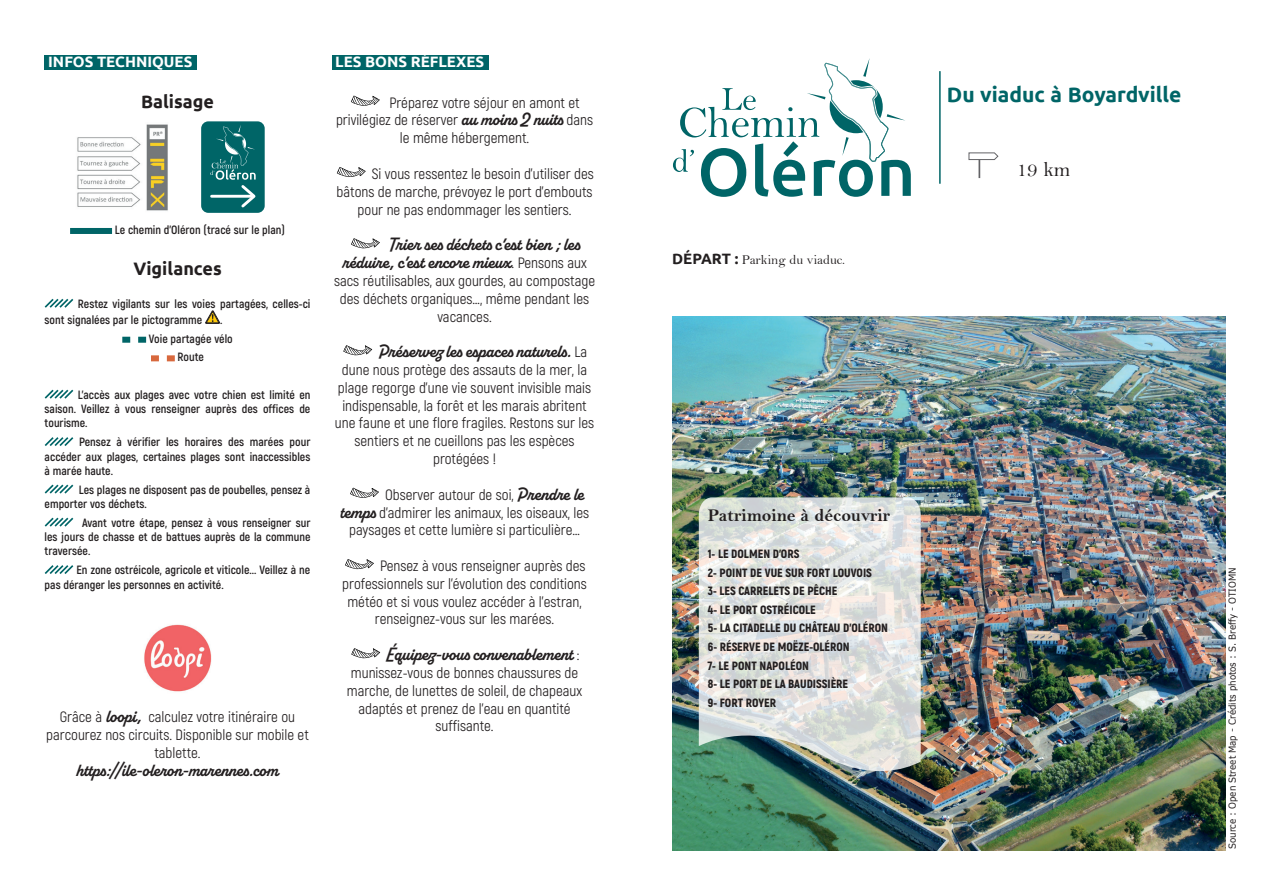
<style>
.page{position:relative;width:1263px;height:893px;background:#fff}
.page>*{position:absolute;margin:0;border:0;box-sizing:border-box;transform-origin:0 0}
.t1{font:700 21px "Ubuntu";color:#006567}
.t2{font:21px "Bell";color:#231f20}
.t3{font:700 18px/17.9px "Alkaline";color:#231f20}
.t4{font:18px "Bell MT Bold";color:#231f20}
.t5{font:700 18px "Ubuntu";color:#231f20}
.t6{font:15px/17.9px "Akrobat";color:#231f20;text-align:center}
.t7{font:700 15px "Ubuntu";color:#fff}
.t8{font:13.5px "Bell";color:#231f20}
.t9{font:700 12px/14.4px "Akrobat";color:#231f20}
.t10{font:900 12px/18.6px "Akrobat";color:#231f20}
.t11{font:9.6px "Verdana";color:#231f20;scale:.9 1}
.s1{font-family:"Alkaline";font-weight:700;font-size:18px}
.s2{font-family:"Akrobat";font-weight:400;font-size:15px}
.s3{font-family:"Ubuntu";font-weight:700;font-size:15px}
</style>
<div class="page">
<img style="left:672px;top:317px;width:553px;height:533px">
<svg style="left:699px;top:497px;width:222px;height:276px;background:#d4d9d6"></svg>
<svg style="left:968px;top:152px;width:31px;height:26px"></svg>
<svg style="left:673px;top:58px;width:238px;height:139px"></svg>
<hr style="left:939px;top:71px;width:2px;height:113px;background:#006567">
<div style="left:45px;top:55px;width:152px;height:15px;background:#006567"></div>
<div style="left:70px;top:228px;width:42px;height:6px;background:#006567"></div>
<svg style="left:44px;top:298px;width:30px;height:10px"></svg>
<svg style="left:205px;top:311px;width:15px;height:13px"></svg>
<svg style="left:122px;top:337px;width:24px;height:6px"></svg>
<svg style="left:151px;top:355px;width:24px;height:6px"></svg>
<svg style="left:44px;top:389px;width:30px;height:10px"></svg>
<svg style="left:44px;top:437px;width:30px;height:9px"></svg>
<svg style="left:44px;top:484px;width:30px;height:10px"></svg>
<svg style="left:44px;top:517px;width:30px;height:10px"></svg>
<svg style="left:44px;top:565px;width:30px;height:9px"></svg>
<div style="left:332px;top:55px;width:156px;height:15px;background:#006567"></div>
<svg style="left:351px;top:96px;width:29px;height:10px"></svg>
<svg style="left:337px;top:167px;width:29px;height:10px"></svg>
<svg style="left:351px;top:238px;width:29px;height:10px"></svg>
<svg style="left:343px;top:345px;width:29px;height:10px"></svg>
<svg style="left:350px;top:488px;width:29px;height:10px"></svg>
<svg style="left:345px;top:559px;width:29px;height:10px"></svg>
<svg style="left:351px;top:648px;width:29px;height:10px"></svg>
<img style="left:144px;top:624px;width:68px;height:68px">
<div style="left:201px;top:121px;width:64px;height:92px;background:#006567;border-radius:7px"></div>
<svg style="left:210px;top:125px;width:46px;height:83px"></svg>
<img style="left:77px;top:124px;width:91px;height:87px">
<p class="t7" style="left:48px;top:52px;width:146px">INFOS TECHNIQUES</p>
<p class="t5" style="left:141px;top:90px;width:74px">Balisage</p>
<p class="t9" style="left:115px;top:223px;width:172px">Le chemin d’Oléron (tracé sur le plan)</p>
<p class="t5" style="left:133px;top:257px;width:90px">Vigilances</p>
<p class="t9" style="left:45px;top:295px;width:267px;line-height:16.4px;text-indent:33px">Restez vigilants sur les voies partagées, celles-ci sont signalées par le pictogramme</p>
<p class="t9" style="left:220px;top:313px;width:4px">.</p>
<p class="t9" style="left:149px;top:331px;width:85px">Voie partagée vélo</p>
<p class="t9" style="left:178px;top:350px;width:28px">Route</p>
<p class="t9" style="left:45px;top:387px;width:267px;text-align:justify;text-indent:33px">L’accès aux plages avec votre chien est limité en saison. Veillez à vous renseigner auprès des offices de tourisme.</p>
<p class="t9" style="left:45px;top:435px;width:267px;text-align:justify;text-indent:34px">Pensez à vérifier les horaires des marées pour accéder aux plages, certaines plages sont inaccessibles à marée haute.</p>
<p class="t9" style="left:45px;top:482px;width:267px;text-indent:34px">Les plages ne disposent pas de poubelles, pensez à emporter vos déchets.</p>
<p class="t9" style="left:45px;top:515px;width:267px;text-align:justify;text-indent:37px">Avant votre étape, pensez à vous renseigner sur les jours de chasse et de battues auprès de la commune traversée.</p>
<p class="t9" style="left:45px;top:563px;width:267px;text-indent:32px">En zone ostréicole, agricole et viticole... Veillez à ne pas déranger les personnes en activité.</p>
<p class="t6" style="left:46px;top:708px;width:264px">Grâce à <span class="s1">loopi,</span> calculez votre itinéraire ou parcourez nos circuits. Disponible sur mobile et tablette.</p>
<p class="t3" style="left:76px;top:762px;width:204px">https://ile-oleron-marennes.com</p>
<p class="t7" style="left:335px;top:52px;width:150px">LES BONS RÉFLEXES</p>
<p class="t6" style="left:389px;top:93px;width:192px">Préparez votre séjour en amont et</p>
<p class="t6" style="left:336px;top:111px;width:259px">privilégiez de réserver <span class="s1">au moins 2 nuits</span> dans</p>
<p class="t6" style="left:400px;top:129px;width:131px">le même hébergement.</p>
<p class="t6" style="left:372px;top:165px;width:223px">Si vous ressentez le besoin d’utiliser des</p>
<p class="t6" style="left:337px;top:183px;width:257px">bâtons de marche, prévoyez le port d’embouts</p>
<p class="t6" style="left:358px;top:200px;width:215px">pour ne pas endommager les sentiers.</p>
<p class="t3" style="left:342px;top:236px;width:246px;text-indent:47px">Trier ses déchets c’est bien ; les réduire, c’est encore mieux<span class="s2">. Pensons aux</span></p>
<p class="t6" style="left:334px;top:272px;width:262px">sacs réutilisables, aux gourdes, au compostage des déchets organiques…, même pendant les vacances.</p>
<p class="t3" style="left:378px;top:343px;width:210px">Préservez les espaces naturels. <span class="s2">La</span></p>
<p class="t6" style="left:335px;top:361px;width:261px">dune nous protège des assauts de la mer, la plage regorge d’une vie souvent invisible mais indispensable, la forêt et les marais abritent une faune et une flore fragiles. Restons sur les sentiers et ne cueillons pas les espèces protégées !</p>
<p class="t6" style="left:385px;top:486px;width:200px">Observer autour de soi, <span class="s1">Prendre le</span></p>
<p class="t6" style="left:340px;top:503px;width:251px"><span class="s1">temps</span> d’admirer les animaux, les oiseaux, les</p>
<p class="t6" style="left:349px;top:521px;width:232px">paysages et cette lumière si particulière…</p>
<p class="t6" style="left:380px;top:557px;width:207px">Pensez à vous renseigner auprès des</p>
<p class="t6" style="left:342px;top:575px;width:246px">professionnels sur l’évolution des conditions</p>
<p class="t6" style="left:347px;top:592px;width:236px">météo et si vous voulez accéder à l’estran,</p>
<p class="t6" style="left:375px;top:610px;width:181px">renseignez-vous sur les marées.</p>
<p class="t3" style="left:386px;top:646px;width:194px">Équipez-vous convenablement <span class="s2">:</span></p>
<p class="t6" style="left:347px;top:664px;width:237px">munissez-vous de bonnes chaussures de marche, de lunettes de soleil, de chapeaux adaptés et prenez de l’eau en quantité suffisante.</p>
<p class="t8" style="left:672px;top:252px;width:174px"><span class="s3">DÉPART :</span> Parking du viaduc.</p>
<h1 class="t1" style="left:947px;top:82px;width:236px">Du viaduc à Boyardville</h1>
<h1 class="t2" style="left:1017px;top:156px;width:55px">19 km</h1>
<p class="t4" style="left:708px;top:504px;width:184px">Patrimoine à découvrir</p>
<p class="t10" style="left:708px;top:544px;width:182px">1- LE DOLMEN D’ORS<br>2- POINT DE VUE SUR FORT LOUVOIS<br>3- LES CARRELETS DE PÊCHE<br>4- LE PORT OSTRÉICOLE<br>5- LA CITADELLE DU CHÂTEAU D’OLÉRON<br>6- RÉSERVE DE MOËZE-OLÉRON<br>7- LE PONT NAPOLÉON<br>8- LE PORT DE LA BAUDISSIÈRE<br>9- FORT ROYER</p>
<p class="t11" style="left:1225px;top:849px;width:314px;rotate:-90deg">Source : Open Street Map - Crédits photos : S. Breffy - OTIOMN</p>
</div>
